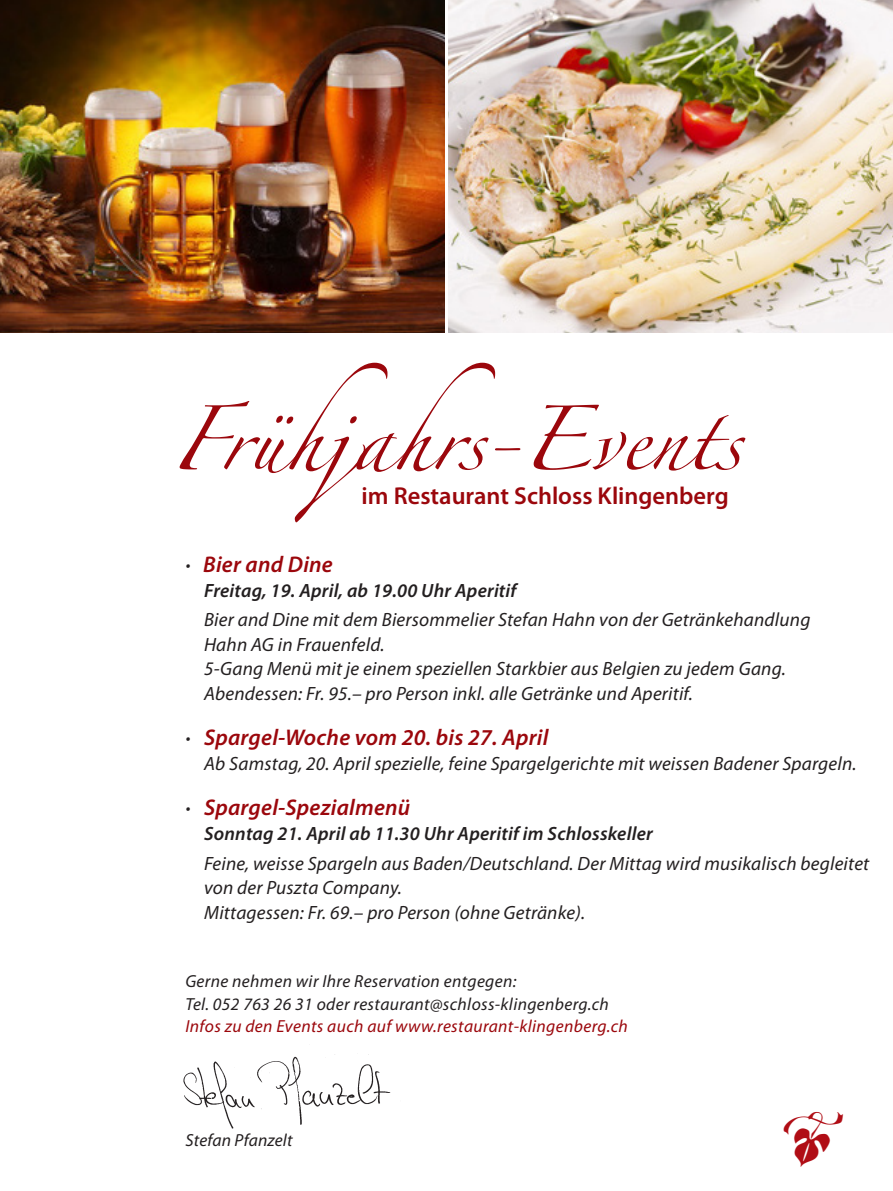
<style>
.page{position:relative;width:893px;height:1191px;background:#fff}
.page>*{position:absolute;margin:0;border:0;box-sizing:border-box;transform-origin:0 0}
.t1{font:57.75px "Zapfino";color:#9b070c}
.t2{font:600 24.5px "Myriad Pro";color:#9b070c}
.t3{font:italic 600 22.75px "Myriad Pro";letter-spacing:.01em;color:#9b070c}
.t4{font:italic 19.25px/24.5px "Myriad Pro";letter-spacing:.01em;color:#231f20}
.t5{font:italic 600 19.25px "Myriad Pro";letter-spacing:.01em;color:#231f20}
.t6{font:italic 17.5px "Myriad Pro";letter-spacing:.02em;color:#231f20}
.t7{font:italic 17.5px "Myriad Pro";letter-spacing:.02em;color:#9b070c}
.s1{color:#231f20}
</style>
<div class="page">
<img style="left:183px;top:1054px;width:208px;height:75px">
<img style="left:449px;top:0;width:444px;height:333px">
<img style="left:0;top:0;width:445px;height:333px">
<p class="t1" style="left:171px;top:415px;width:573px">Frühjahrs-Events</p>
<p class="t2" style="left:362px;top:480px;width:369px">im Restaurant Schloss Klingenberg</p>
<p class="t3" style="left:185px;top:550px;width:149px"><span class="s1">·</span> Bier and Dine</p>
<p class="t5" style="left:204px;top:578px;width:314px">Freitag, 19. April, ab 19.00 Uhr Aperitif</p>
<p class="t4" style="left:204px;top:607px;width:608px">Bier and Dine mit dem Biersommelier Stefan Hahn von der Getränkehandlung<br>Hahn AG in Frauenfeld.</p>
<p class="t4" style="left:204px;top:656px;width:583px">5-Gang Menü mit je einem speziellen Starkbier aus Belgien zu jedem Gang.</p>
<p class="t4" style="left:204px;top:681px;width:490px">Abendessen: Fr. 95.– pro Person inkl. alle Getränke und Aperitif.</p>
<p class="t3" style="left:185px;top:723px;width:365px"><span class="s1">·</span> Spargel-Woche vom 20. bis 27. April</p>
<p class="t4" style="left:204px;top:751px;width:654px">Ab Samstag, 20. April spezielle, feine Spargelgerichte mit weissen Badener Spargeln.</p>
<p class="t3" style="left:185px;top:793px;width:226px"><span class="s1">·</span> Spargel-Spezialmenü</p>
<p class="t5" style="left:204px;top:821px;width:450px">Sonntag 21. April ab 11.30 Uhr Aperitif im Schlosskeller</p>
<p class="t4" style="left:204px;top:850px;width:667px">Feine, weisse Spargeln aus Baden/Deutschland. Der Mittag wird musikalisch begleitet von der Puszta Company.</p>
<p class="t4" style="left:204px;top:899px;width:383px">Mittagessen: Fr. 69.– pro Person (ohne Getränke).</p>
<p class="t6" style="left:185px;top:970px;width:333px">Gerne nehmen wir Ihre Reservation entgegen:</p>
<p class="t6" style="left:185px;top:993px;width:425px">Tel. 052 763 26 31 oder restaurant@schloss-klingenberg.ch</p>
<p class="t7" style="left:185px;top:1015px;width:444px">Infos zu den Events auch auf www.restaurant-klingenberg.ch</p>
<p class="t6" style="left:185px;top:1129px;width:109px">Stefan Pfanzelt</p>
</div>
